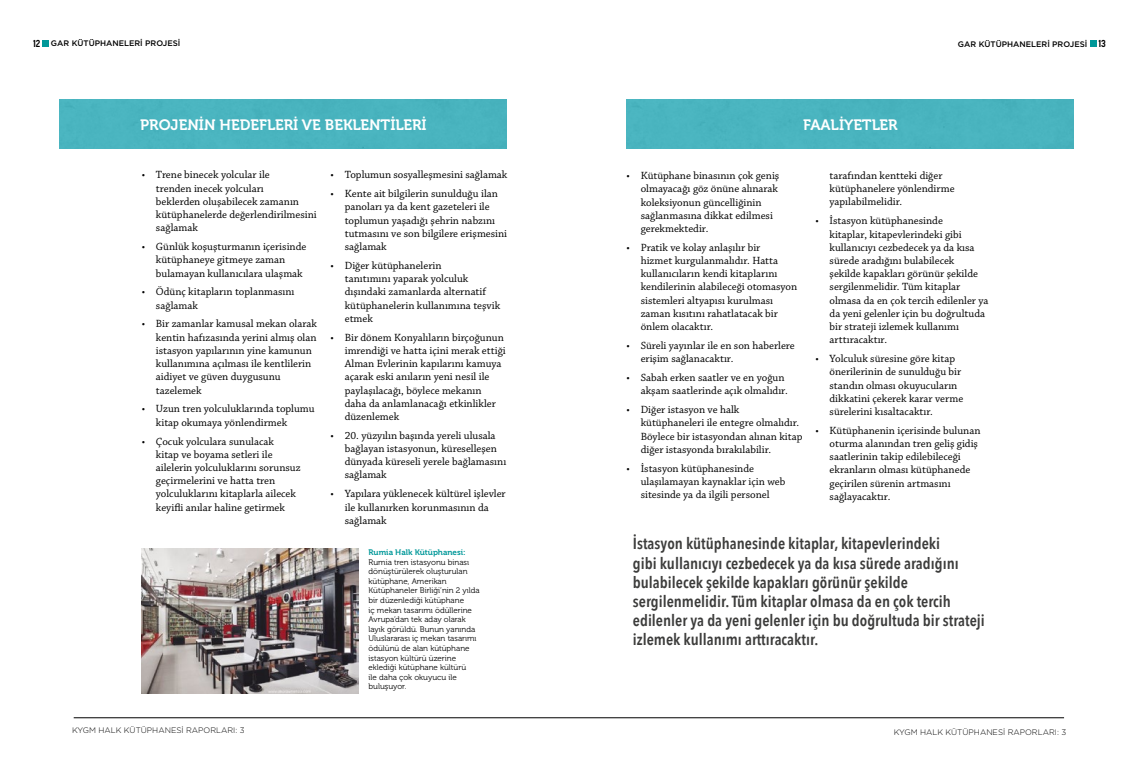
<style>
.page{position:relative;width:1134px;height:766px;background:#fff}
.page>*{position:absolute;margin:0;border:0;box-sizing:border-box;transform-origin:0 0}
.t1{font:600 16px/19.2px "Avenir Next Condensed";color:#3c3c3b}
.t2{font:15px "Museo 700";color:#fff}
.t3{font:11px/13.2px "Chaparral Pro";color:#000}
.t4{font:700 10px "Korolev Condensed";color:#000}
.t5{font:8px/9.6px "Museo 300";color:#000}
.t6{font:300 8px "Gotham";color:#000}
.t7{font:500 8px "Gotham";color:#000}
.t8{font:8px "Museo 700";color:#009899}
</style>
<div class="page">
<div style="left:42px;top:40px;width:7px;height:7px;background:#009899"></div>
<div style="left:1090px;top:40px;width:7px;height:7px;background:#009899"></div>
<hr style="left:567px;top:717px;width:497px;height:1px;background:#000">
<hr style="left:74px;top:717px;width:493px;height:1px;background:#000">
<div style="left:60px;top:99px;width:446px;height:50px;background:#49b4bf"></div>
<div style="left:626px;top:99px;width:447px;height:50px;background:#49b4bf"></div>
<img style="left:142px;top:549px;width:216px;height:144px">
<p class="t7" style="left:51px;top:39px;width:131px">GAR KÜTÜPHANELERİ PROJESİ</p>
<p class="t4" style="left:33px;top:37px;width:9px">12</p>
<p class="t4" style="left:1098px;top:37px;width:9px">13</p>
<p class="t7" style="left:958px;top:39px;width:131px">GAR KÜTÜPHANELERİ PROJESİ</p>
<h2 class="t2" style="left:140px;top:117px;width:288px">PROJENİN HEDEFLERİ VE BEKLENTİLERİ</h2>
<h2 class="t2" style="left:803px;top:117px;width:96px">FAALİYETLER</h2>
<p class="t3" style="left:156px;top:169px;width:162px;text-indent:-14px">• Trene binecek yolcular ile<br>trenden inecek yolcuları<br>beklerden oluşabilecek zamanın kütüphanelerde değerlendirilmesini sağlamak</p>
<p class="t3" style="left:156px;top:240px;width:152px;text-indent:-14px">• Günlük koşuşturmanın içerisinde kütüphaneye gitmeye zaman bulamayan kullanıcılara ulaşmak</p>
<p class="t3" style="left:156px;top:286px;width:140px;text-indent:-14px">• Ödünç kitapların toplanmasını sağlamak</p>
<p class="t3" style="left:156px;top:318px;width:162px;text-indent:-14px">• Bir zamanlar kamusal mekan olarak kentin hafızasında yerini almış olan istasyon yapılarının yine kamunun kullanımına açılması ile kentlilerin aidiyet ve güven duygusunu tazelemek</p>
<p class="t3" style="left:156px;top:402px;width:160px;text-indent:-14px">• Uzun tren yolculuklarında toplumu kitap okumaya yönlendirmek</p>
<p class="t3" style="left:156px;top:435px;width:146px;text-indent:-14px">• Çocuk yolculara sunulacak<br>kitap ve boyama setleri ile ailelerin yolculuklarını sorunsuz geçirmelerini ve hatta tren yolculuklarını kitaplarla ailecek keyifli anılar haline getirmek</p>
<p class="t6" style="left:72px;top:726px;width:174px">KYGM HALK KÜTÜPHANESİ RAPORLARI: 3</p>
<p class="t3" style="left:331px;top:169px;width:178px">• Toplumun sosyalleşmesini sağlamak</p>
<p class="t3" style="left:345px;top:187px;width:164px;text-indent:-14px">• Kente ait bilgilerin sunulduğu ilan panoları ya da kent gazeteleri ile toplumun yaşadığı şehrin nabzını tutmasını ve son bilgilere erişmesini sağlamak</p>
<p class="t3" style="left:345px;top:259px;width:157px;text-indent:-14px">• Diğer kütüphanelerin<br>tanıtımını yaparak yolculuk dışındaki zamanlarda alternatif kütüphanelerin kullanımına teşvik etmek</p>
<p class="t3" style="left:345px;top:331px;width:162px;text-indent:-14px">• Bir dönem Konyalıların birçoğunun imrendiği ve hatta içini merak ettiği<br>Alman Evlerinin kapılarını kamuya açarak eski anıların yeni nesil ile paylaşılacağı, böylece mekanın daha da anlamlanacağı etkinlikler düzenlemek</p>
<p class="t3" style="left:345px;top:429px;width:163px;text-indent:-14px">• 20. yüzyılın başında yereli ulusala bağlayan istasyonun, küreselleşen dünyada küreseli yerele bağlamasını sağlamak</p>
<p class="t3" style="left:345px;top:487px;width:162px;text-indent:-14px">• Yapılara yüklenecek kültürel işlevler ile kullanırken korunmasının da sağlamak</p>
<p class="t8" style="left:369px;top:547px;width:99px">Rumia Halk Kütüphanesi:</p>
<p class="t5" style="left:369px;top:557px;width:113px">Rumia tren istasyonu binası dönüştürülerek oluşturulan kütüphane, Amerikan<br>Kütüphaneler Birliği’nin 2 yılda bir düzenlediği kütüphane<br>iç mekan tasarımı ödüllerine<br>Avrupa’dan tek aday olarak layık görüldü. Bunun yanında<br>Uluslararası iç mekan tasarımı ödülünü de alan kütüphane istasyon kültürü üzerine eklediği kütüphane kültürü<br>ile daha çok okuyucu ile buluşuyor.</p>
<p class="t3" style="left:829px;top:169px;width:127px">tarafından kentteki diğer kütüphanelere yönlendirme yapılabilmelidir.</p>
<p class="t3" style="left:829px;top:215px;width:160px;text-indent:-14px">• İstasyon kütüphanesinde<br>kitaplar, kitapevlerindeki gibi kullanıcıyı cezbedecek ya da kısa sürede aradığını bulabilecek<br>şekilde kapakları görünür şekilde sergilenmelidir. Tüm kitaplar olmasa da en çok tercih edilenler ya da yeni gelenler için bu doğrultuda bir strateji izlemek kullanımı arttıracaktır.</p>
<p class="t3" style="left:829px;top:352px;width:135px;text-indent:-14px">• Yolculuk süresine göre kitap önerilerinin de sunulduğu bir standın olması okuyucuların dikkatini çekerek karar verme sürelerini kısaltacaktır.</p>
<p class="t3" style="left:829px;top:424px;width:152px;text-indent:-14px">• Kütüphanenin içerisinde bulunan oturma alanından tren geliş gidiş saatlerinin takip edilebileceği ekranların olması kütüphanede geçirilen sürenin artmasını sağlayacaktır.</p>
<p class="t1" style="left:633px;top:533px;width:353px">İstasyon kütüphanesinde kitaplar, kitapevlerindeki<br>gibi kullanıcıyı cezbedecek ya da kısa sürede aradığını bulabilecek şekilde kapakları görünür şekilde sergilenmelidir. Tüm kitaplar olmasa da en çok tercih edilenler ya da yeni gelenler için bu doğrultuda bir strateji izlemek kullanımı arttıracaktır.</p>
<p class="t3" style="left:641px;top:169px;width:140px;text-indent:-14px">• Kütüphane binasının çok geniş olmayacağı göz önüne alınarak koleksiyonun güncelliğinin sağlanmasına dikkat edilmesi gerekmektedir.</p>
<p class="t3" style="left:641px;top:241px;width:158px;text-indent:-14px">• Pratik ve kolay anlaşılır bir<br>hizmet kurgulanmalıdır. Hatta kullanıcıların kendi kitaplarını kendilerinin alabileceği otomasyon sistemleri altyapısı kurulması zaman kısıtını rahatlatacak bir önlem olacaktır.</p>
<p class="t3" style="left:641px;top:339px;width:156px;text-indent:-14px">• Süreli yayınlar ile en son haberlere erişim sağlanacaktır.</p>
<p class="t3" style="left:626px;top:371px;width:163px;text-align:right">• Sabah erken saatler ve en yoğun akşam saatlerinde açık olmalıdır.</p>
<p class="t3" style="left:641px;top:403px;width:163px;text-indent:-14px">• Diğer istasyon ve halk kütüphaneleri ile entegre olmalıdır.<br>Böylece bir istasyondan alınan kitap diğer istasyonda bırakılabilir.</p>
<p class="t3" style="left:641px;top:462px;width:146px;text-indent:-14px">• İstasyon kütüphanesinde ulaşılamayan kaynaklar için web sitesinde ya da ilgili personel</p>
<p class="t6" style="left:894px;top:727px;width:174px">KYGM HALK KÜTÜPHANESİ RAPORLARI: 3</p>
</div>
